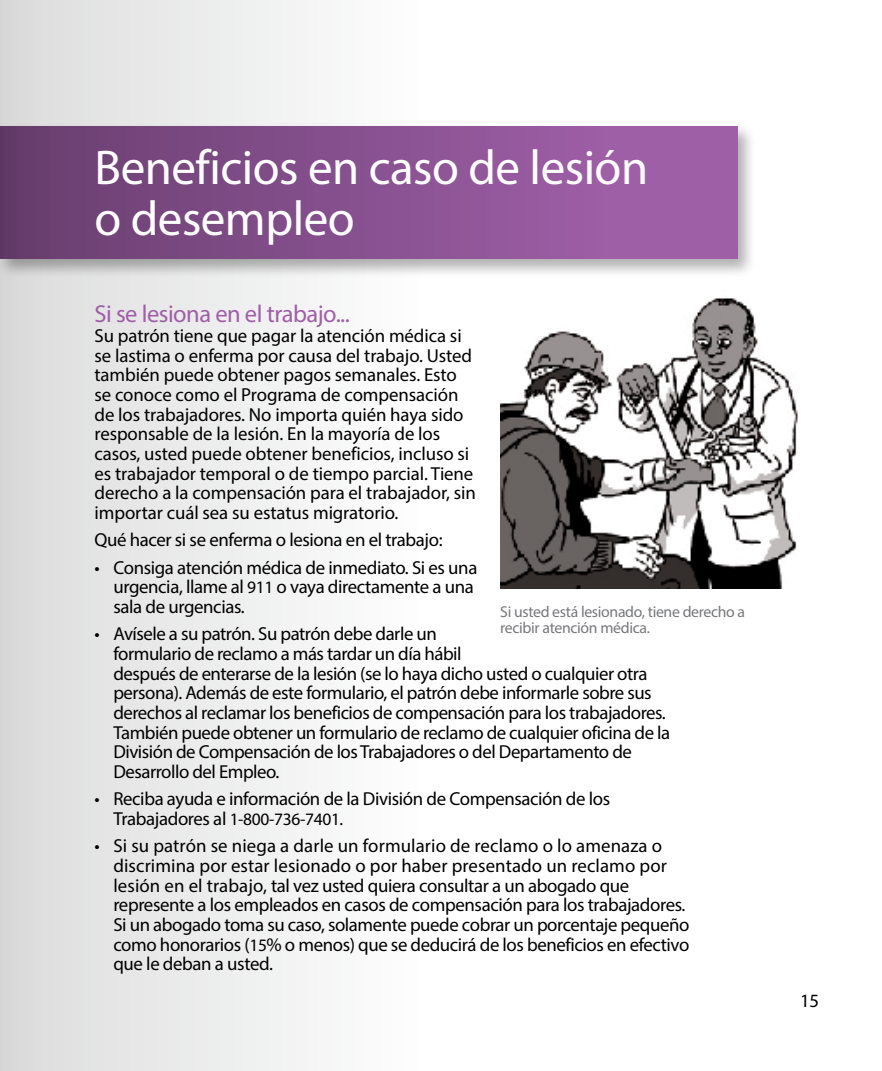
<style>
.page{position:relative;width:882px;height:1071px;background:#fff}
.page>*{position:absolute;margin:0;border:0;box-sizing:border-box;transform-origin:0 0}
.t1{font:49px/50.8px "Myriad Pro";letter-spacing:-.01em;color:#fff}
.t2{font:24.5px "Myriad Pro";letter-spacing:-.02em;color:#9f5fa7}
.t3{font:18.9px/19.8px "Myriad Pro";letter-spacing:-.02em;color:#000}
.t4{font:17.5px "Myriad Pro";letter-spacing:-.02em;color:#000}
.t5{font:15.75px/15.8px "Myriad Pro";letter-spacing:-.02em;color:#77787b}
.s1{font-size:17.5px}
.s2{font-size:18.9px}
.s3{font-size:19.25px}
</style>
<div class="page">
<div style="left:0;top:0;width:422px;height:1071px;background:linear-gradient(to right,#dbdbdb,#fefeff)"></div>
<div style="left:0;top:123px;width:757px;height:156px;background:#000;opacity:.31"></div>
<div style="left:0;top:126px;width:737px;height:133px;background:#9f5fa7"></div>
<div style="left:0;top:126px;width:604px;height:133px;background:linear-gradient(to right,#663d6d,#9e5ea7)"></div>
<img style="left:500px;top:298px;width:298px;height:290px">
<h1 class="t1" style="left:94px;top:141px;width:555px">Beneficios en caso de lesión o desempleo</h1>
<p class="t2" style="left:94px;top:299px;width:257px">Si se lesiona en el trabajo...</p>
<p class="t3" style="left:94px;top:325px;width:383px">Su patrón tiene que pagar la atención médica si se lastima o enferma por causa del trabajo. Usted también puede obtener pagos semanales. Esto se conoce como el Programa de compensación de los trabajadores. No importa quién haya sido responsable de la lesión. En la mayoría de los casos, usted puede obtener beneficios, incluso si es trabajador temporal o de tiempo parcial. Tiene derecho a la compensación para el trabajador, sin importar cuál sea su estatus migratorio.</p>
<p class="t3" style="left:94px;top:530px;width:350px">Qué hacer si se enferma o lesiona en el trabajo:</p>
<p class="t3" style="left:113px;top:557px;width:366px;text-indent:-19px">• Consiga atención médica de inmediato. Si es una urgencia, llame al <span class="s1">911</span> o vaya directamente a una sala de urgencias.</p>
<p class="t3" style="left:113px;top:624px;width:558px;text-indent:-19px">• Avísele a su patrón. Su patrón debe darle un<br>formulario de reclamo a más tardar un día hábil<br>después de enterarse de la lesión (se lo haya dicho usted o cualquier otra persona). Además de este formulario, el patrón debe informarle sobre sus derechos al reclamar los beneficios de compensación para los trabajadores.<br>También puede obtener un formulario de reclamo de cualquier oficina de la División de Compensación de los Trabajadores o del Departamento de Desarrollo del Empleo.</p>
<p class="t3" style="left:94px;top:789px;width:517px">• Reciba ayuda e información de la División de Compensación de los</p>
<p class="t4" style="left:113px;top:808px;width:231px"><span class="s2">Trabajadores al</span> 1-800-736-7401.</p>
<p class="t3" style="left:113px;top:836px;width:577px;text-indent:-19px">• Si su patrón se niega a darle un formulario de reclamo o lo amenaza o discrimina por estar lesionado o por haber presentado un reclamo por lesión en el trabajo, tal vez usted quiera consultar a un abogado que represente a los empleados en casos de compensación para los trabajadores.<br>Si un abogado toma su caso, solamente puede cobrar un porcentaje pequeño como honorarios (<span class="s1">15</span><span class="s3">%</span> o menos) que se deducirá de los beneficios en efectivo que le deban a usted.</p>
<p class="t5" style="left:500px;top:604px;width:246px">Si usted está lesionado, tiene derecho a recibir atención médica.</p>
<p class="t3" style="left:800px;top:990px;width:20px">15</p>
</div>
